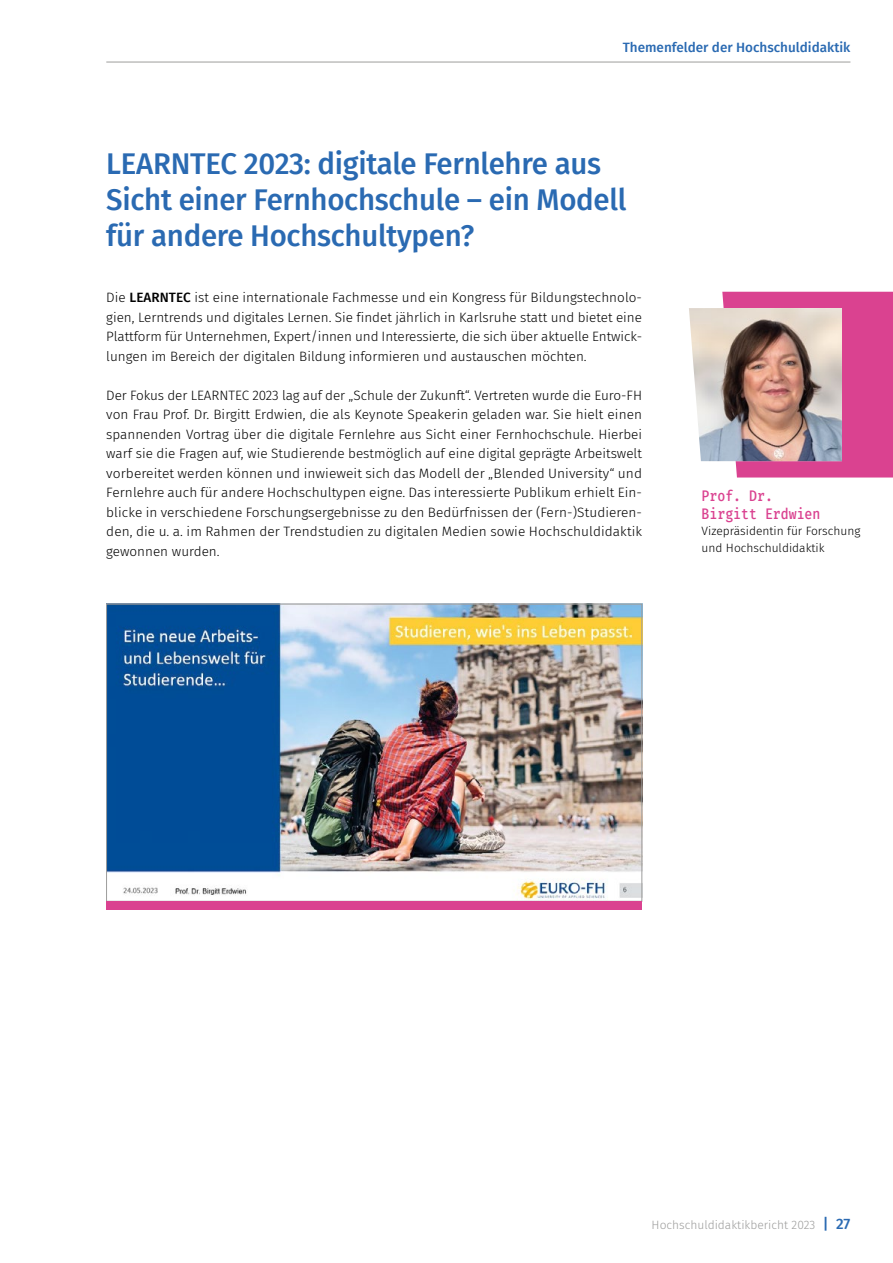
<style>
.page{position:relative;width:893px;height:1263px;background:#fff}
.page>*{position:absolute;margin:0;border:0;box-sizing:border-box;transform-origin:0 0}
.t1{font:500 30px/36px "Fira Sans";letter-spacing:-.01em;color:#2a6ab2}
.t2{font:500 15px/18px "Fira Mono";color:#da4290;scale:.88 1}
.t3{font:300 13.5px/19.5px "Fira Sans";color:#000;text-align:justify}
.t4{font:500 13.5px "Fira Sans";color:#2a6ab2}
.t5{font:300 12px/16.5px "Fira Sans";color:#000}
.t6{font:300 12px "Fira Sans";color:#9d9d9c}
.s1{font-weight:500}
.s2{font-weight:500;font-size:15px;color:#2a6ab2}
</style>
<div class="page">
<hr style="left:106px;top:62px;width:744px;height:1px;background:#9d9d9c">
<svg style="left:701px;top:292px;width:192px;height:185px;background:#dc4f97"></svg>
<img style="left:689px;top:308px;width:153px;height:153px">
<img style="left:108px;top:606px;width:532px;height:293px">
<div style="left:106px;top:604px;width:536px;height:297px;border:1px solid #9d9d9c"></div>
<div style="left:106px;top:901px;width:536px;height:9px;background:#da4290"></div>
<p class="t4" style="left:623px;top:36px;width:229px">Themenfelder der Hochschuldidaktik</p>
<h1 class="t1" style="left:106px;top:144px;width:522px">LEARNTEC 2023: digitale Fernlehre aus<br>Sicht einer Fernhochschule – ein Modell für andere Hochschultypen?</h1>
<p class="t3" style="left:106px;top:288px;width:537px">Die <span class="s1">LEARNTEC</span> ist eine internationale Fachmesse und ein Kongress für Bildungstechnolo&shy;gien, Lerntrends und digitales Lernen. Sie findet jährlich in Karlsruhe statt und bietet eine Plattform für Unternehmen, Expert/innen und Interessierte, die sich über aktuelle Entwick&shy;lungen im Bereich der digitalen Bildung informieren und austauschen möchten.</p>
<p class="t3" style="left:106px;top:385px;width:537px">Der Fokus der LEARNTEC 2023 lag auf der „Schule der Zukunft“. Vertreten wurde die Euro-FH von Frau Prof. Dr. Birgitt Erdwien, die als Keynote Speakerin geladen war. Sie hielt einen spannenden Vortrag über die digitale Fernlehre aus Sicht einer Fernhochschule. Hierbei warf sie die Fragen auf, wie Studierende bestmöglich auf eine digital geprägte Arbeitswelt vorbereitet werden können und inwieweit sich das Modell der „Blended University“ und Fernlehre auch für andere Hochschultypen eigne. Das interessierte Publikum erhielt Ein&shy;blicke in verschiedene Forschungsergebnisse zu den Bedürfnissen der (Fern-)Studieren&shy;den, die u. a. im Rahmen der Trendstudien zu digitalen Medien sowie Hochschuldidaktik gewonnen wurden.</p>
<p class="t2" style="left:702px;top:487px;width:137px">Prof. Dr.<br>Birgitt Erdwien</p>
<p class="t5" style="left:702px;top:523px;width:160px">Vizepräsidentin für Forschung und Hochschuldidaktik</p>
<p class="t6" style="left:652px;top:1216px;width:200px">Hochschuldidaktikbericht 2023 <span class="s2">| 27</span></p>
</div>
